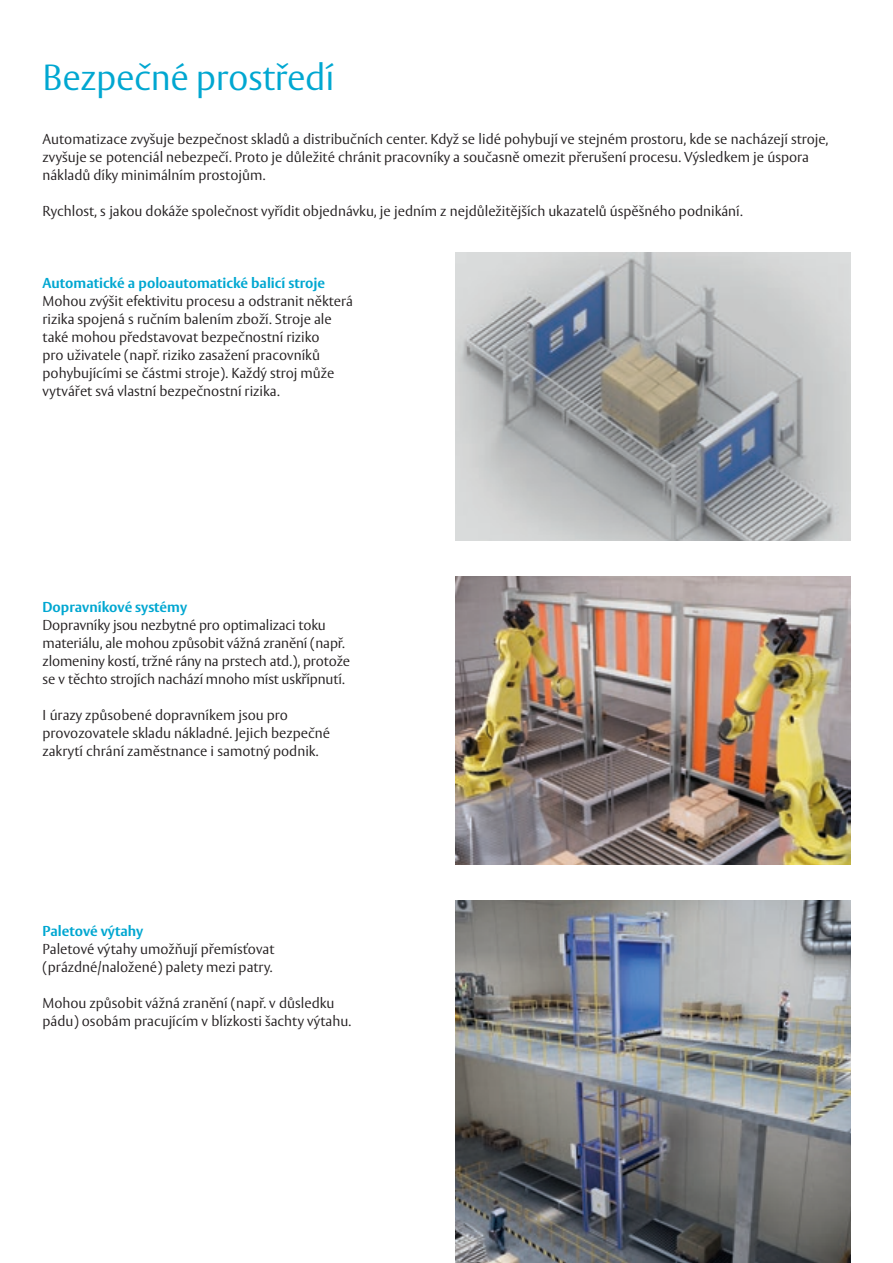
<style>
.page{position:relative;width:893px;height:1263px;background:#fff}
.page>*{position:absolute;margin:0;border:0;box-sizing:border-box;transform-origin:0 0}
.t1{font:300 36px "ASSA Vesta";letter-spacing:-.01em;color:#00a7d1}
.t2{font:300 14.25px/18px "ASSA Vesta";color:#231f20}
.t3{font:700 14.25px "ASSA Vesta";color:#00a7d1}
</style>
<div class="page">
<img style="left:455px;top:576px;width:395px;height:288px">
<img style="left:455px;top:252px;width:395px;height:288px">
<img style="left:455px;top:900px;width:395px;height:363px">
<h1 class="t1" style="left:43px;top:56px;width:293px">Bezpečné prostředí</h1>
<p class="t2" style="left:43px;top:131px;width:787px">Automatizace zvyšuje bezpečnost skladů a distribučních center. Když se lidé pohybují ve stejném prostoru, kde se nacházejí stroje, zvyšuje se potenciál nebezpečí. Proto je důležité chránit pracovníky a současně omezit přerušení procesu. Výsledkem je úspora nákladů díky minimálním prostojům.</p>
<p class="t2" style="left:43px;top:203px;width:702px">Rychlost, s jakou dokáže společnost vyřídit objednávku, je jedním z nejdůležitějších ukazatelů úspěšného podnikání.</p>
<p class="t3" style="left:43px;top:274px;width:284px">Automatické a poloautomatické balicí stroje</p>
<p class="t2" style="left:43px;top:293px;width:312px">Mohou zvýšit efektivitu procesu a odstranit některá rizika spojená s ručním balením zboží. Stroje ale také mohou představovat bezpečnostní riziko<br>pro uživatele (např. riziko zasažení pracovníků pohybujícími se částmi stroje). Každý stroj může vytvářet svá vlastní bezpečnostní rizika.</p>
<p class="t3" style="left:43px;top:598px;width:146px">Dopravníkové systémy</p>
<p class="t2" style="left:43px;top:617px;width:309px">Dopravníky jsou nezbytné pro optimalizaci toku materiálu, ale mohou způsobit vážná zranění (např. zlomeniny kostí, tržné rány na prstech atd.), protože se v těchto strojích nachází mnoho míst uskřípnutí.</p>
<p class="t2" style="left:43px;top:707px;width:289px">I úrazy způsobené dopravníkem jsou pro provozovatele skladu nákladné. Jejich bezpečné zakrytí chrání zaměstnance i samotný podnik.</p>
<p class="t3" style="left:43px;top:922px;width:102px">Paletové výtahy</p>
<p class="t2" style="left:43px;top:941px;width:233px">Paletové výtahy umožňují přemísťovat (prázdné/naložené) palety mezi patry.</p>
<p class="t2" style="left:43px;top:995px;width:310px">Mohou způsobit vážná zranění (např. v důsledku pádu) osobám pracujícím v blízkosti šachty výtahu.</p>
</div>
